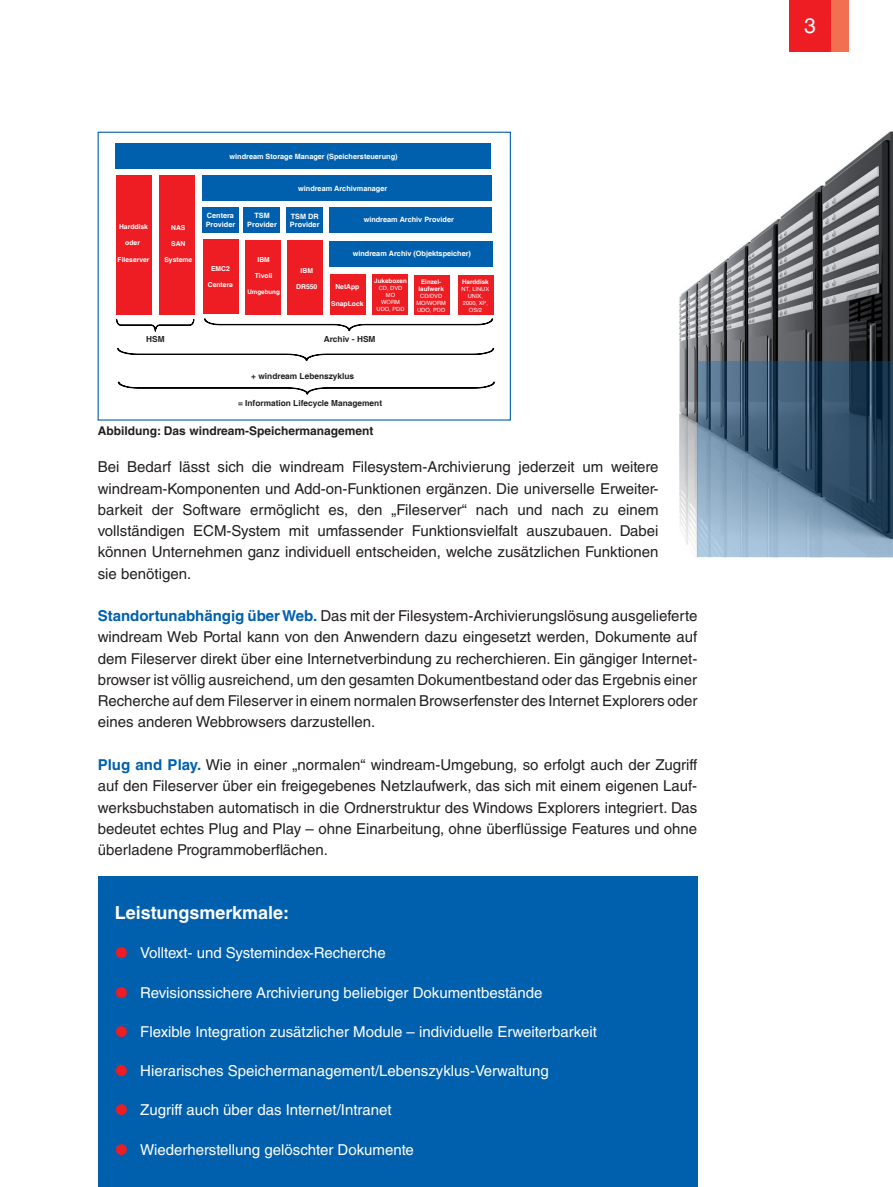
<style>
.page{position:relative;width:893px;height:1187px;background:#fff}
.page>*{position:absolute;margin:0;border:0;box-sizing:border-box;transform-origin:0 0}
.t1{font:21px "Helvetica LT Std";color:#fff}
.t2{font:700 18px "Helvetica LT Std";color:#fff}
.t3{font:15px/21.3px "Helvetica LT Std";color:#231f20;text-align:justify}
.t4{font:15px "Helvetica LT Std";color:#fff}
.t5{font:700 12px "Helvetica LT Std";color:#231f20}
.t6{font:700 8.25px "Helvetica";color:#231f20}
.t7{font:700 7.35px/8.7px "Helvetica";color:#fff}
.t8{font:700 6.75px "Helvetica";color:#fff}
.t9{font:700 6.3px/7.5px "Helvetica";color:#fff;text-align:center}
.t10{font:5.7px/6.9px "Helvetica";color:#fff;text-align:center}
.s1{font-weight:700;color:#0160ae}
</style>
<div class="page">
<div style="left:789px;top:0;width:42px;height:51px;background:#ee1d23"></div>
<div style="left:831px;top:0;width:17px;height:51px;background:#f36f51"></div>
<div style="left:98px;top:876px;width:599px;height:310px;background:#0160ae"></div>
<div style="left:116px;top:143px;width:375px;height:25px;background:#0160ae"></div>
<div style="left:116px;top:175px;width:36px;height:139px;background:#ee1d23"></div>
<div style="left:159px;top:175px;width:36px;height:139px;background:#ee1d23"></div>
<div style="left:203px;top:239px;width:36px;height:75px;background:#ee1d23"></div>
<div style="left:245px;top:240px;width:36px;height:74px;background:#ee1d23"></div>
<div style="left:287px;top:240px;width:36px;height:74px;background:#ee1d23"></div>
<div style="left:330px;top:274px;width:35px;height:40px;background:#ee1d23"></div>
<div style="left:372px;top:274px;width:36px;height:40px;background:#ee1d23"></div>
<div style="left:414px;top:275px;width:36px;height:39px;background:#ee1d23"></div>
<div style="left:458px;top:275px;width:35px;height:39px;background:#ee1d23"></div>
<div style="left:202px;top:175px;width:289px;height:25px;background:#0160ae"></div>
<div style="left:203px;top:207px;width:36px;height:25px;background:#0160ae"></div>
<div style="left:244px;top:207px;width:36px;height:25px;background:#0160ae"></div>
<div style="left:286px;top:207px;width:36px;height:25px;background:#0160ae"></div>
<div style="left:329px;top:207px;width:163px;height:25px;background:#0160ae"></div>
<div style="left:329px;top:241px;width:164px;height:25px;background:#0160ae"></div>
<svg style="left:117px;top:319px;width:77px;height:12px"></svg>
<svg style="left:204px;top:319px;width:289px;height:11px"></svg>
<svg style="left:118px;top:348px;width:376px;height:12px"></svg>
<svg style="left:118px;top:382px;width:376px;height:12px"></svg>
<div style="left:98px;top:132px;width:413px;height:288px;border:1px solid #0160ae"></div>
<img style="left:680px;top:132px;width:213px;height:425px">
<svg style="left:697px;top:361px;width:196px;height:196px;background:#55728b"></svg>
<p class="t7" style="left:230px;top:152px;width:169px">windream Storage Manager (Speichersteuerung)</p>
<p class="t7" style="left:298px;top:184px;width:91px">windream Archivmanager</p>
<p class="t7" style="left:364px;top:216px;width:92px">windream Archiv Provider</p>
<p class="t7" style="left:353px;top:249px;width:120px">windream Archiv (Objektspeicher)</p>
<p class="t7" style="left:206px;top:211px;width:31px">Centera<br>Provider</p>
<p class="t7" style="left:247px;top:211px;width:31px;text-align:center">TSM<br>Provider</p>
<p class="t7" style="left:291px;top:212px;width:29px">TSM DR</p>
<p class="t8" style="left:119px;top:222px;width:30px">Harddisk</p>
<p class="t7" style="left:290px;top:221px;width:31px">Provider</p>
<p class="t8" style="left:125px;top:239px;width:16px">oder</p>
<p class="t8" style="left:118px;top:255px;width:33px">Fileserver</p>
<p class="t8" style="left:171px;top:223px;width:16px">NAS</p>
<p class="t8" style="left:171px;top:239px;width:16px">SAN</p>
<p class="t8" style="left:164px;top:255px;width:29px">Systeme</p>
<p class="t8" style="left:257px;top:255px;width:14px">IBM</p>
<p class="t8" style="left:255px;top:271px;width:19px">Tivoli</p>
<p class="t9" style="left:247px;top:288px;width:34px">Umgebung</p>
<p class="t8" style="left:211px;top:265px;width:20px">EMC2</p>
<p class="t8" style="left:208px;top:281px;width:27px">Centera</p>
<p class="t8" style="left:301px;top:266px;width:14px">IBM</p>
<p class="t8" style="left:296px;top:282px;width:23px">DR550</p>
<p class="t8" style="left:335px;top:283px;width:26px">NetApp</p>
<p class="t8" style="left:331px;top:299px;width:34px">SnapLock</p>
<p class="t9" style="left:374px;top:277px;width:34px">Jukeboxen</p>
<p class="t10" style="left:377px;top:284px;width:29px">CD, DVD<br>MO<br>WORM<br>UDO, PDD</p>
<p class="t9" style="left:418px;top:278px;width:27px">Einzel&shy;laufwerk</p>
<p class="t10" style="left:416px;top:292px;width:31px">CD/DVD<br>MO/WORM<br>UDO, PDD</p>
<p class="t9" style="left:462px;top:278px;width:28px">Harddisk</p>
<p class="t10" style="left:462px;top:285px;width:29px">NT, LINUX<br>UNIX,<br>2000, XP,<br>OS/2</p>
<p class="t6" style="left:146px;top:334px;width:20px">HSM</p>
<p class="t6" style="left:324px;top:334px;width:53px">Archiv - HSM</p>
<p class="t6" style="left:251px;top:371px;width:104px">+ windream Lebenszyklus</p>
<p class="t6" style="left:238px;top:398px;width:146px">= Information Lifecycle Management</p>
<p class="t5" style="left:98px;top:424px;width:277px">Abbildung: Das windream-Speichermanagement</p>
<p class="t3" style="left:98px;top:456px;width:562px">Bei Bedarf lässt sich die windream Filesystem-Archivierung jederzeit um weitere windream-Komponenten und Add-on-Funktionen ergänzen. Die universelle Erweiter&shy;barkeit der Software ermöglicht es, den „Fileserver“ nach und nach zu einem vollständigen ECM-System mit umfassender Funktionsvielfalt auszubauen. Dabei können Unternehmen ganz individuell entscheiden, welche zusätzlichen Funktionen sie benötigen.</p>
<p class="t3" style="left:98px;top:605px;width:601px"><span class="s1">Standortunabhängig über Web.</span> Das mit der Filesystem-Archivierungslösung ausgelieferte windream Web Portal kann von den Anwendern dazu eingesetzt werden, Dokumente auf dem Fileserver direkt über eine Internetverbindung zu recherchieren. Ein gängiger Internet&shy;browser ist völlig ausreichend, um den gesamten Dokumentbestand oder das Ergebnis einer Recherche auf dem Fileserver in einem normalen Browserfenster des Internet Explorers oder eines anderen Webbrowsers darzustellen.</p>
<p class="t3" style="left:98px;top:754px;width:601px"><span class="s1">Plug and Play.</span> Wie in einer „normalen“ windream-Umgebung, so erfolgt auch der Zugriff auf den Fileserver über ein freigegebenes Netzlaufwerk, das sich mit einem eigenen Lauf&shy;werksbuchstaben automatisch in die Ordnerstruktur des Windows Explorers integriert. Das bedeutet echtes Plug and Play – ohne Einarbeitung, ohne überflüssige Features und ohne überladene Programmoberflächen.</p>
<p class="t2" style="left:115px;top:901px;width:176px">Leistungsmerkmale:</p>
<p class="t4" style="left:140px;top:944px;width:247px">Volltext- und Systemindex-Recherche</p>
<p class="t4" style="left:140px;top:983px;width:404px">Revisionssichere Archivierung beliebiger Dokumentbestände</p>
<p class="t4" style="left:140px;top:1022px;width:458px">Flexible Integration zusätzlicher Module – individuelle Erweiterbarkeit</p>
<p class="t4" style="left:140px;top:1061px;width:410px">Hierarisches Speichermanagement/Lebenszyklus-Verwaltung</p>
<p class="t4" style="left:140px;top:1101px;width:253px">Zugriff auch über das Internet/Intranet</p>
<p class="t4" style="left:140px;top:1140px;width:275px">Wiederherstellung gelöschter Dokumente</p>
<h1 class="t1" style="left:804px;top:13px;width:13px">3</h1>
</div>
